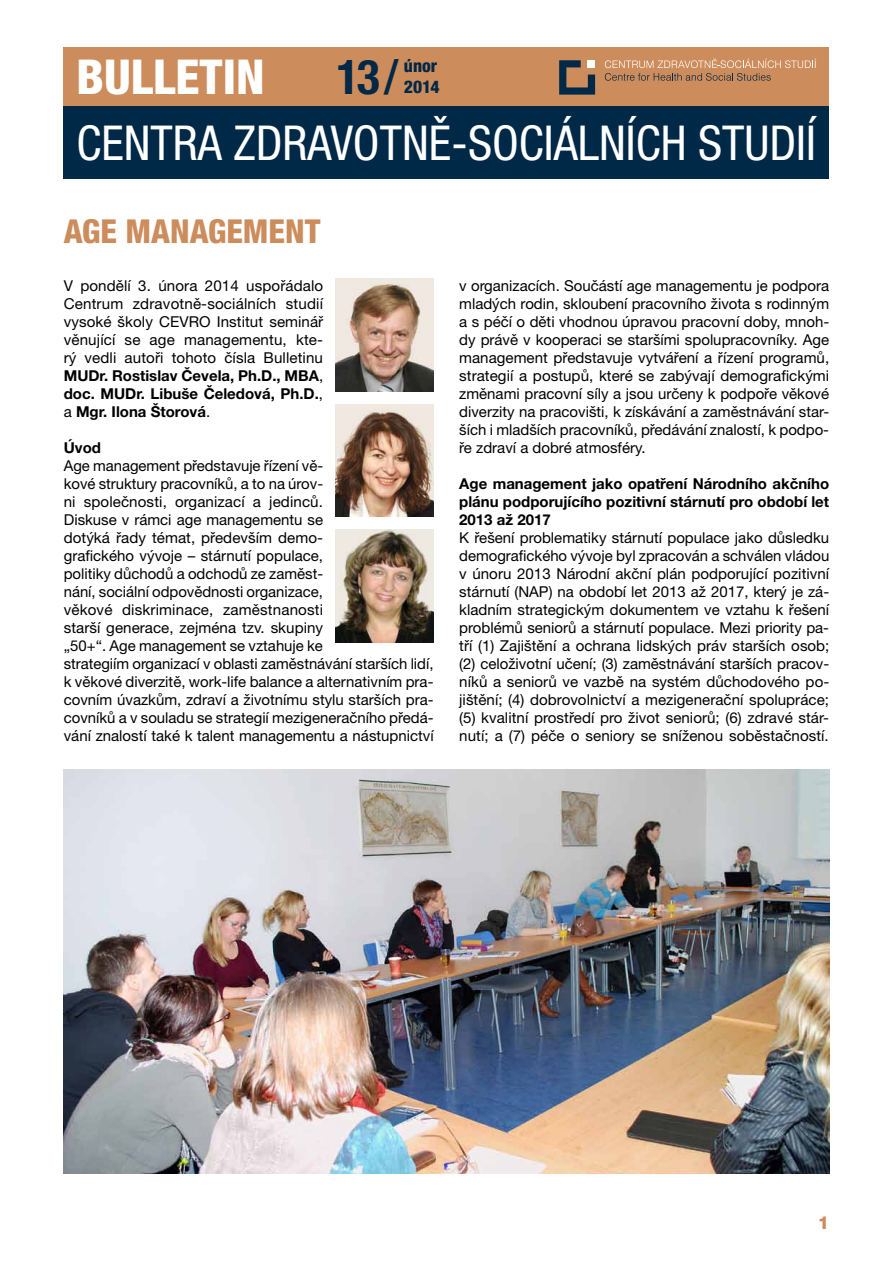
<style>
.page{position:relative;width:893px;height:1263px;background:#fff}
.page>*{position:absolute;margin:0;border:0;box-sizing:border-box;transform-origin:0 0}
.t1{font:condensed 48.15px "Helvetica Neue LT Pro";color:#fff}
.t2{font:800 condensed 48.15px "Helvetica Neue LT Pro";color:#fff}
.t3{font:700 condensed 48px "Helvetica Neue LT Pro";color:#002847}
.t4{font:800 condensed 33px "Helvetica Neue LT Pro";color:#cc8c5c}
.t5{font:800 18px "Helvetica Neue LT Pro";color:#cc8c5c}
.t6{font:800 condensed 17.55px/21px "Helvetica Neue LT Pro";letter-spacing:-.005em;color:#002847}
.t7{font:15px/18px "Helvetica Neue LT Pro";color:#000;text-align:justify}
.t8{font:700 15px/18px "Helvetica Neue LT Pro";color:#000;text-align:justify}
.s1{font-weight:500}
.s2{font-weight:700}
</style>
<div class="page">
<div style="left:64px;top:47px;width:765px;height:59px;background:#cc8c5c"></div>
<div style="left:64px;top:106px;width:765px;height:73px;background:#002847"></div>
<svg style="left:559px;top:60px;width:36px;height:35px"></svg>
<div style="left:588px;top:60px;width:7px;height:8px;background:#fff"></div>
<svg style="left:605px;top:58px;width:211px;height:23px"></svg>
<img style="left:336px;top:279px;width:98px;height:112px">
<img style="left:336px;top:404px;width:98px;height:113px">
<img style="left:336px;top:530px;width:98px;height:112px">
<img style="left:64px;top:770px;width:765px;height:404px">
<h2 class="t3" style="left:337px;top:49px;width:63px">13<span class="s1">/</span></h2>
<p class="t6" style="left:404px;top:55px;width:37px">ÚNOR<br>2014</p>
<h1 class="t2" style="left:77px;top:47px;width:190px">BULLETIN</h1>
<h1 class="t1" style="left:77px;top:114px;width:741px">CENTRA ZDRAVOTNĚ-SOCIÁLNÍCH STUDIÍ</h1>
<h3 class="t4" style="left:64px;top:211px;width:258px">AGE MANAGEMENT</h3>
<p class="t7" style="left:64px;top:276px;width:261px">V pondělí 3. února 2014 uspořádalo Centrum zdravotně-sociálních studií vysoké školy CEVRO Institut seminář věnující se age managementu, kte&shy;rý vedli autoři tohoto čísla Bulletinu <span class="s2">MUDr. Rostislav Čevela, Ph.D., MBA</span>, <span class="s2">doc. MUDr. Libuše Čeledová, Ph.D.</span>, a <span class="s2">Mgr. Ilona Štorová</span>.</p>
<p class="t8" style="left:64px;top:438px;width:39px">Úvod</p>
<p class="t7" style="left:64px;top:456px;width:371px;text-align:left">Age management představuje řízení vě-<br>kové struktury pracovníků, a to na úrov-<br>ni společnosti, organizací a jedinců.<br>Diskuse v rámci age managementu se<br>dotýká řady témat, především demo-<br>grafického vývoje – stárnutí populace,<br>politiky důchodů a odchodů ze zaměst-<br>nání, sociální odpovědnosti organizace,<br>věkové diskriminace, zaměstnanosti<br>starší generace, zejména tzv. skupiny<br>„50+“. Age management se vztahuje ke<br>strategiím organizací v oblasti zaměstnávání starších lidí, k věkové diverzitě, work-life balance a alternativním pra&shy;covním úvazkům, zdraví a životnímu stylu starších pra&shy;covníků a v souladu se strategií mezigeneračního předá&shy;vání znalostí také k talent managementu a nástupnictví</p>
<p class="t7" style="left:459px;top:276px;width:372px">v organizacích. Součástí age managementu je podpora mladých rodin, skloubení pracovního života s rodinným a s péčí o děti vhodnou úpravou pracovní doby, mnoh&shy;dy právě v kooperaci se staršími spolupracovníky. Age management představuje vytváření a řízení programů, strategií a postupů, které se zabývají demografickými změnami pracovní síly a jsou určeny k podpoře věkové diverzity na pracovišti, k získávání a zaměstnávání star&shy;ších i mladších pracovníků, předávání znalostí, k podpo&shy;ře zdraví a dobré atmosféry.</p>
<p class="t8" style="left:459px;top:474px;width:371px">Age management jako opatření Národního akčního plánu podporujícího pozitivní stárnutí pro období let 2013 až 2017</p>
<p class="t7" style="left:459px;top:528px;width:372px">K řešení problematiky stárnutí populace jako důsledku demografického vývoje byl zpracován a schválen vládou v únoru 2013 Národní akční plán podporující pozitivní stárnutí (NAP) na období let 2013 až 2017, který je zá&shy;kladním strategickým dokumentem ve vztahu k řešení problémů seniorů a stárnutí populace. Mezi priority pa&shy;tří (1) Zajištění a ochrana lidských práv starších osob; (2) celoživotní učení; (3) zaměstnávání starších pracov&shy;níků a seniorů ve vazbě na systém důchodového po&shy;jištění; (4) dobrovolnictví a mezigenerační spolupráce; (5) kvalitní prostředí pro život seniorů; (6) zdravé stár&shy;nutí; a (7) péče o seniory se sníženou soběstačností.</p>
<p class="t5" style="left:818px;top:1212px;width:13px">1</p>
</div>
